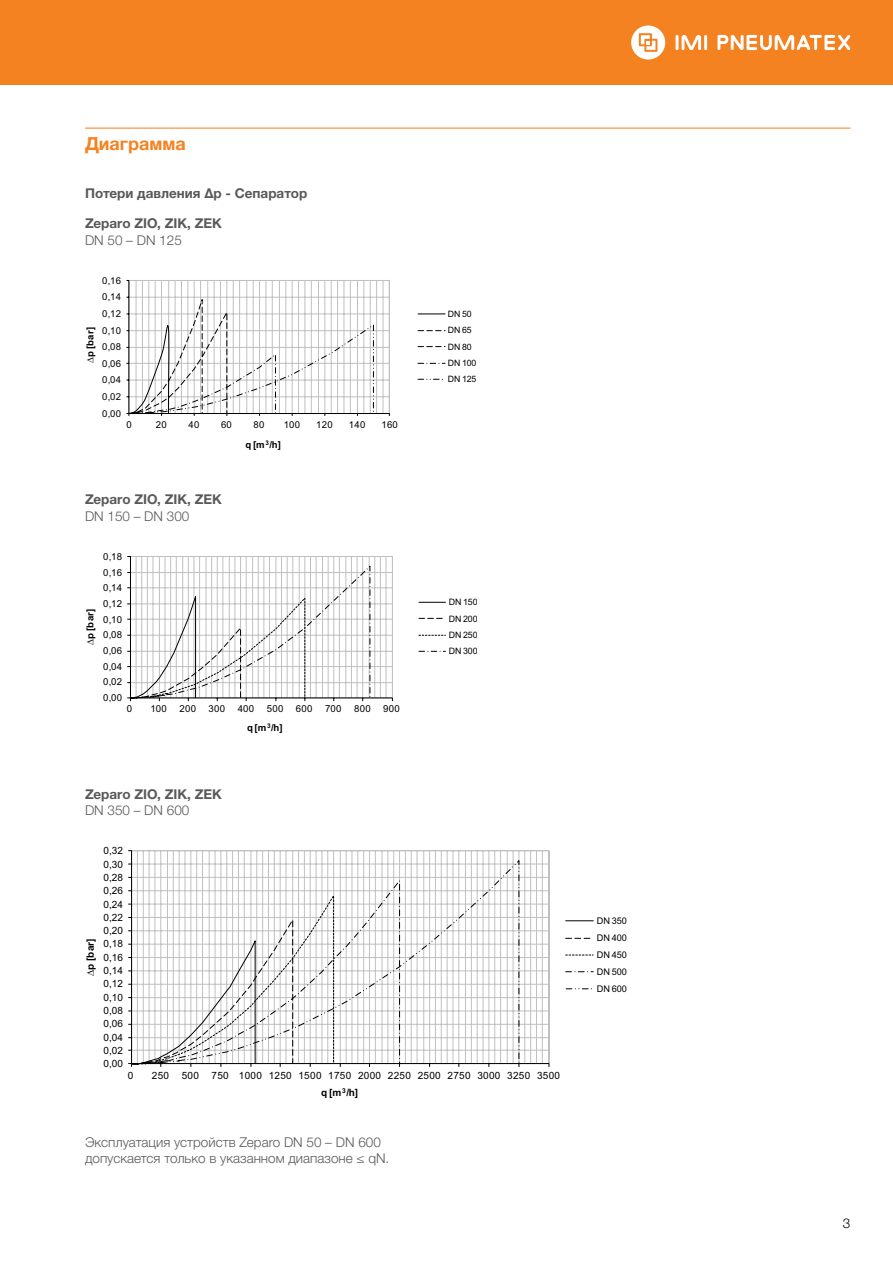
<style>
.page{position:relative;width:893px;height:1263px;background:#fff}
.page>*{position:absolute;margin:0;border:0;box-sizing:border-box;transform-origin:0 0}
.t1{font:700 18px "Helvetica Neue LTW1 G";color:#f58220}
.t2{font:300 13.5px/16.5px "Helvetica Neue LTW1 G";color:#58595b}
.t3{font:700 13.5px "Helvetica Neue LTW1 G";color:#58595b}
.t4{font:300 13.5px "Helvetica Neue LTW1 G";color:#000}
.t5{font:10.05px "Arial";letter-spacing:.025em;color:#010101}
.t6{font:700 10.05px "Arial";color:#010101}
.t7{font:9.6px "Arial";letter-spacing:.025em;color:#010101}
.t8{font:700 9.6px "Arial";letter-spacing:.025em;color:#010101}
.t9{font:9.15px/16.8px "Arial";letter-spacing:-.01em;color:#010101;text-align:justify}
.t10{font:8.85px/16.2px "Arial";letter-spacing:-.01em;color:#010101;text-align:justify}
.t11{font:8.7px/16.4px "Arial";letter-spacing:-.01em;color:#010101}
</style>
<div class="page">
<div style="left:0;top:0;width:893px;height:85px;background:#f58220"></div>
<hr style="left:704px;top:35px;width:3px;height:15px;background:#fff">
<svg style="left:676px;top:35px;width:25px;height:15px"></svg>
<svg style="left:631px;top:25px;width:34px;height:35px"></svg>
<svg style="left:717px;top:35px;width:133px;height:15px"></svg>
<hr style="left:85px;top:128px;width:765px;height:1px;background:#f58220">
<svg style="left:126px;top:280px;width:264px;height:136px"></svg>
<svg style="left:418px;top:314px;width:27px;height:1px"></svg>
<svg style="left:418px;top:330px;width:27px;height:1px"></svg>
<svg style="left:418px;top:346px;width:27px;height:1px"></svg>
<svg style="left:418px;top:363px;width:27px;height:1px"></svg>
<svg style="left:418px;top:379px;width:25px;height:1px"></svg>
<svg style="left:127px;top:556px;width:266px;height:145px"></svg>
<svg style="left:419px;top:602px;width:26px;height:1px"></svg>
<svg style="left:419px;top:618px;width:24px;height:1px"></svg>
<svg style="left:419px;top:635px;width:26px;height:1px"></svg>
<svg style="left:419px;top:651px;width:26px;height:1px"></svg>
<svg style="left:132px;top:850px;width:418px;height:213px"></svg>
<hr style="left:131px;top:851px;width:1px;height:212px;background:#010101">
<hr style="left:132px;top:1063px;width:417px;height:1px;background:#010101">
<svg style="left:128px;top:890px;width:183px;height:177px"></svg>
<svg style="left:132px;top:859px;width:388px;height:206px"></svg>
<svg style="left:566px;top:920px;width:27px;height:1px"></svg>
<svg style="left:566px;top:938px;width:25px;height:1px"></svg>
<svg style="left:566px;top:954px;width:27px;height:1px"></svg>
<svg style="left:566px;top:971px;width:27px;height:1px"></svg>
<svg style="left:566px;top:988px;width:26px;height:1px"></svg>
<h1 class="t1" style="left:85px;top:132px;width:102px">Диаграмма</h1>
<h2 class="t3" style="left:85px;top:184px;width:224px">Потери давления Δp - Сепаратор</h2>
<h2 class="t3" style="left:85px;top:215px;width:138px">Zeparo ZIO, ZIK, ZEK</h2>
<h2 class="t2" style="left:85px;top:232px;width:98px">DN 50 – DN 125</h2>
<p class="t7" style="left:102px;top:274px;width:20px">0,16</p>
<p class="t7" style="left:102px;top:291px;width:20px">0,14</p>
<p class="t7" style="left:102px;top:307px;width:20px">0,12</p>
<p class="t7" style="left:102px;top:324px;width:20px">0,10</p>
<p class="t8" style="left:84px;top:363px;width:38px;rotate:-90deg">∆p [bar]</p>
<p class="t7" style="left:102px;top:341px;width:20px">0,08</p>
<p class="t7" style="left:102px;top:357px;width:20px">0,06</p>
<p class="t7" style="left:102px;top:374px;width:20px">0,04</p>
<p class="t7" style="left:102px;top:390px;width:20px">0,02</p>
<p class="t7" style="left:102px;top:407px;width:20px">0,00</p>
<p class="t7" style="left:127px;top:418px;width:7px">0</p>
<p class="t7" style="left:156px;top:418px;width:12px">20</p>
<p class="t7" style="left:188px;top:418px;width:12px">40</p>
<p class="t7" style="left:221px;top:418px;width:12px">60</p>
<p class="t7" style="left:254px;top:418px;width:12px">80</p>
<p class="t7" style="left:284px;top:418px;width:18px">100</p>
<p class="t7" style="left:316px;top:418px;width:18px">120</p>
<p class="t7" style="left:349px;top:418px;width:18px">140</p>
<p class="t7" style="left:381px;top:418px;width:18px">160</p>
<h2 class="t3" style="left:85px;top:491px;width:138px">Zeparo ZIO, ZIK, ZEK</h2>
<h2 class="t2" style="left:85px;top:508px;width:106px">DN 150 – DN 300</h2>
<p class="t7" style="left:103px;top:550px;width:21px">0,18</p>
<p class="t7" style="left:103px;top:566px;width:21px">0,16</p>
<p class="t8" style="left:84px;top:645px;width:38px;rotate:-90deg">∆p [bar]</p>
<p class="t7" style="left:103px;top:582px;width:21px">0,14</p>
<p class="t7" style="left:103px;top:597px;width:21px">0,12</p>
<p class="t7" style="left:103px;top:613px;width:21px">0,10</p>
<p class="t7" style="left:103px;top:629px;width:21px">0,08</p>
<p class="t7" style="left:103px;top:644px;width:21px">0,06</p>
<p class="t7" style="left:103px;top:660px;width:21px">0,04</p>
<p class="t7" style="left:103px;top:676px;width:21px">0,02</p>
<p class="t7" style="left:103px;top:691px;width:21px">0,00</p>
<p class="t8" style="left:246px;top:438px;width:37px">q [m<sup>3</sup>/h]</p>
<p class="t7" style="left:127px;top:703px;width:7px">0</p>
<p class="t7" style="left:150px;top:703px;width:18px">100</p>
<p class="t7" style="left:179px;top:703px;width:18px">200</p>
<p class="t7" style="left:209px;top:703px;width:18px">300</p>
<p class="t7" style="left:238px;top:703px;width:18px">400</p>
<p class="t7" style="left:267px;top:703px;width:18px">500</p>
<p class="t7" style="left:296px;top:703px;width:18px">600</p>
<p class="t7" style="left:325px;top:703px;width:18px">700</p>
<p class="t7" style="left:354px;top:703px;width:18px">800</p>
<p class="t7" style="left:383px;top:703px;width:18px">900</p>
<h2 class="t3" style="left:85px;top:785px;width:138px">Zeparo ZIO, ZIK, ZEK</h2>
<h2 class="t2" style="left:85px;top:802px;width:106px">DN 350 – DN 600</h2>
<p class="t5" style="left:103px;top:844px;width:21px">0,32</p>
<p class="t5" style="left:103px;top:857px;width:21px">0,30</p>
<p class="t5" style="left:103px;top:871px;width:21px">0,28</p>
<p class="t5" style="left:103px;top:884px;width:21px">0,26</p>
<p class="t5" style="left:103px;top:897px;width:21px">0,24</p>
<p class="t5" style="left:103px;top:911px;width:21px">0,22</p>
<p class="t5" style="left:103px;top:924px;width:21px">0,20</p>
<p class="t6" style="left:84px;top:976px;width:39px;rotate:-90deg">∆p [bar]</p>
<p class="t5" style="left:103px;top:937px;width:21px">0,18</p>
<p class="t5" style="left:103px;top:951px;width:21px">0,16</p>
<p class="t5" style="left:103px;top:964px;width:21px">0,14</p>
<p class="t5" style="left:103px;top:977px;width:21px">0,12</p>
<p class="t5" style="left:103px;top:990px;width:21px">0,10</p>
<p class="t5" style="left:103px;top:1004px;width:21px">0,08</p>
<p class="t5" style="left:103px;top:1017px;width:21px">0,06</p>
<p class="t5" style="left:103px;top:1030px;width:21px">0,04</p>
<p class="t5" style="left:103px;top:1044px;width:21px">0,02</p>
<p class="t5" style="left:103px;top:1057px;width:21px">0,00</p>
<p class="t8" style="left:247px;top:721px;width:37px">q [m<sup>3</sup>/h]</p>
<p class="t11" style="left:448px;top:306px;width:30px">DN 50<br>DN 65<br>DN 80<br>DN 100<br>DN 125</p>
<p class="t10" style="left:449px;top:594px;width:31px">DN 150<br>DN 200<br>DN 250<br>DN 300</p>
<p class="t5" style="left:128px;top:1069px;width:7px">0</p>
<p class="t5" style="left:152px;top:1069px;width:19px">250</p>
<p class="t5" style="left:182px;top:1069px;width:19px">500</p>
<p class="t5" style="left:212px;top:1069px;width:350px">750 1000 1250 1500 1750 2000 2250 2500 2750 3000 3250 3500</p>
<p class="t6" style="left:321px;top:1086px;width:39px">q [m<sup>3</sup>/h]</p>
<h2 class="t2" style="left:85px;top:1133px;width:306px">Эксплуатация устройств Zeparo DN 50 – DN 600 допускается только в указанном диапазоне ≤ qN.</h2>
<p class="t9" style="left:597px;top:913px;width:32px">DN 350<br>DN 400<br>DN 450<br>DN 500<br>DN 600</p>
<h2 class="t4" style="left:843px;top:1215px;width:9px">3</h2>
</div>
